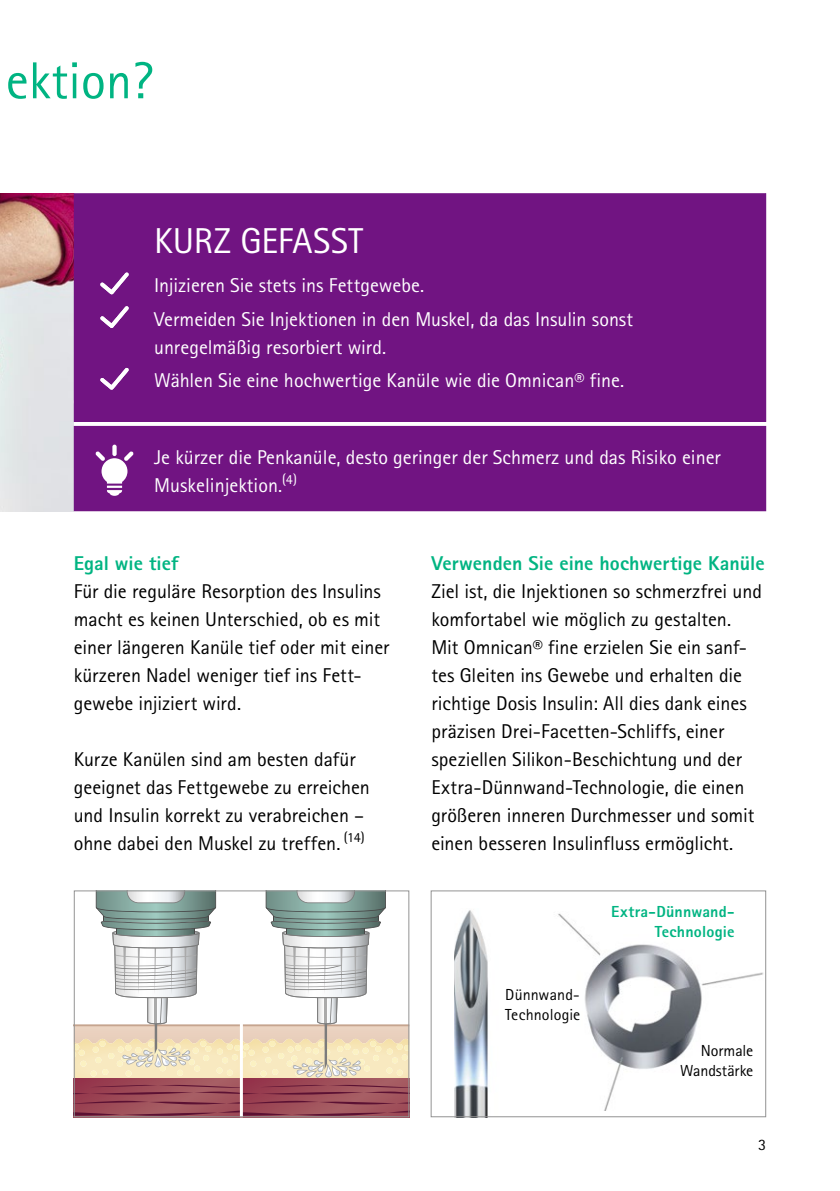
<style>
.page{position:relative;width:840px;height:1191px;background:#fff}
.page>*{position:absolute;margin:0;border:0;box-sizing:border-box;transform-origin:0 0}
.t1{font:52px "Rotis Sans Serif Pro";color:#00b482}
.t2{font:36px "Rotis Sans Serif Pro";color:#fff}
.t3{font:20px/28px "Rotis Sans Serif Pro";letter-spacing:-.005em;color:#000}
.t4{font:20px/33.6px "Rotis Sans Serif Pro";color:#fff}
.t5{font:800 20px "Rotis Sans Serif Pro";color:#00b482}
.t6{font:16px/20px "Rotis Sans Serif Pro";color:#000}
.t7{font:800 16px/20px "Rotis Sans Serif Pro";letter-spacing:.01em;color:#00b482;text-align:right}
</style>
<div class="page">
<img style="left:454px;top:910px;width:34px;height:205px">
<img style="left:0;top:193px;width:73px;height:318px">
<svg style="left:243px;top:1094px;width:164px;height:6px"></svg>
<img style="left:558px;top:913px;width:205px;height:197px">
<svg style="left:76px;top:1094px;width:164px;height:6px"></svg>
<svg style="left:76px;top:1100px;width:331px;height:15px;background:#954654"></svg>
<svg style="left:76px;top:892px;width:331px;height:202px"></svg>
<hr style="left:240px;top:890px;width:3px;height:227px;background:#fff">
<div style="left:74px;top:890px;width:335px;height:227px;border:1px solid #939393"></div>
<div style="left:430px;top:890px;width:335px;height:227px;border:1px solid #939393"></div>
<div style="left:74px;top:426px;width:691px;height:85px;background:#711482"></div>
<svg style="left:95px;top:444px;width:38px;height:52px"></svg>
<div style="left:74px;top:194px;width:691px;height:227px;background:#711482"></div>
<svg style="left:100px;top:272px;width:29px;height:23px"></svg>
<svg style="left:100px;top:306px;width:29px;height:22px"></svg>
<svg style="left:100px;top:367px;width:29px;height:23px"></svg>
<div style="left:74px;top:193px;width:691px;height:229px;border:1px solid #711482"></div>
<h1 class="t1" style="left:6px;top:50px;width:149px">ektion?</h1>
<h2 class="t2" style="left:154px;top:219px;width:210px">KURZ GEFASST</h2>
<p class="t4" style="left:154px;top:268px;width:480px">Injizieren Sie stets ins Fettgewebe.<br>Vermeiden Sie Injektionen in den Muskel, da das Insulin sonst</p>
<p class="t4" style="left:154px;top:330px;width:471px">unregelmäßig resorbiert wird.<br>Wählen Sie eine hochwertige Kanüle wie die Omnican® fine.</p>
<p class="t4" style="left:154px;top:444px;width:568px;line-height:28px">Je kürzer die Penkanüle, desto geringer der Schmerz und das Risiko einer<br>Muskelinjektion.<sup>(4)</sup></p>
<p class="t5" style="left:74px;top:550px;width:106px">Egal wie tief</p>
<p class="t3" style="left:74px;top:577px;width:317px">Für die reguläre Resorption des Insulins macht es keinen Unterschied, ob es mit einer längeren Kanüle tief oder mit einer kürzeren Nadel weniger tief ins Fett&shy;gewebe injiziert wird.</p>
<p class="t3" style="left:74px;top:745px;width:297px">Kurze Kanülen sind am besten dafür geeignet das Fettgewebe zu erreichen und Insulin korrekt zu verabreichen – ohne dabei den Muskel zu treffen. <sup>(14)</sup></p>
<p class="t5" style="left:431px;top:550px;width:334px">Verwenden Sie eine hochwertige Kanüle</p>
<p class="t3" style="left:431px;top:577px;width:332px">Ziel ist, die Injektionen so schmerzfrei und komfortabel wie möglich zu gestalten.<br>Mit Omnican® fine erzielen Sie ein sanf&shy;tes Gleiten ins Gewebe und erhalten die richtige Dosis Insulin: All dies dank eines präzisen Drei-Facetten-Schliffs, einer speziellen Silikon-Beschichtung und der Extra-Dünnwand-Technologie, die einen größeren inneren Durchmesser und somit einen besseren Insulinfluss ermöglicht.</p>
<p class="t6" style="left:505px;top:985px;width:77px">Dünnwand-<br>Technologie</p>
<p class="t7" style="left:611px;top:901px;width:125px">Extra-Dünnwand-<br>Technologie</p>
<p class="t6" style="left:679px;top:1040px;width:75px;text-align:right">Normale<br>Wandstärke</p>
<p class="t6" style="left:757px;top:1134px;width:9px">3</p>
</div>
